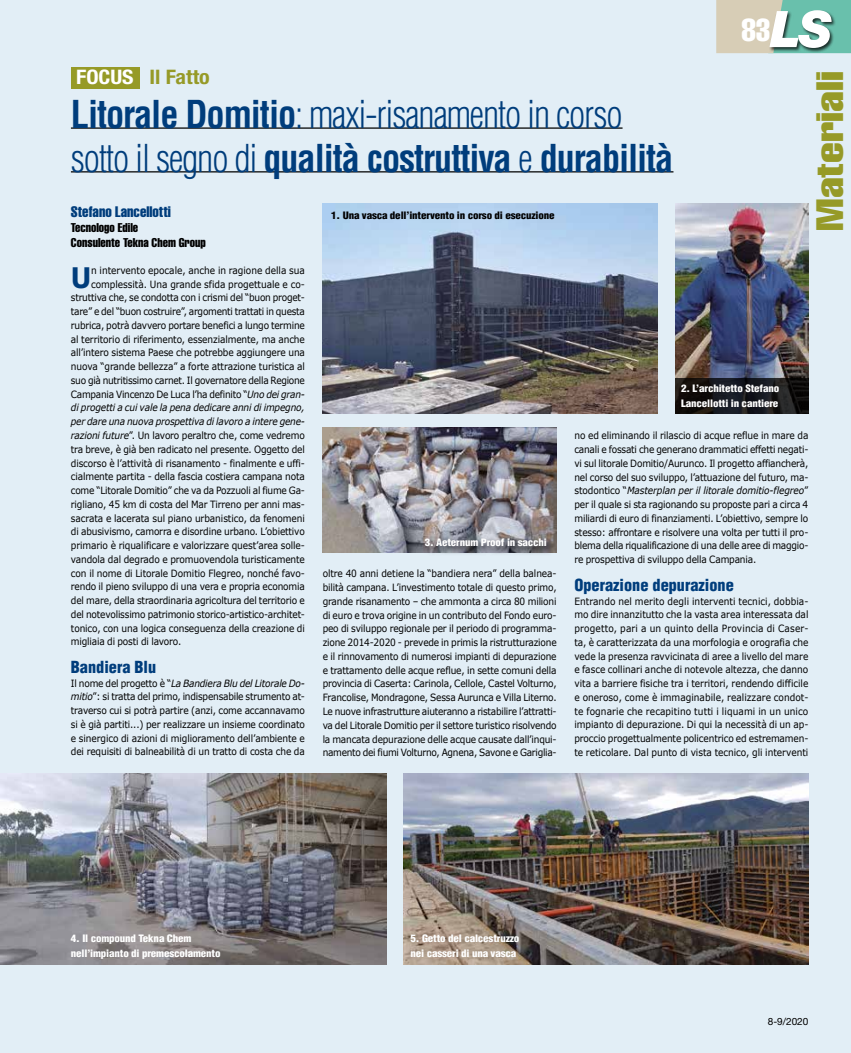
<style>
.page{position:relative;width:851px;height:1053px;background:#fff}
.page>*{position:absolute;margin:0;border:0;box-sizing:border-box;transform-origin:0 0}
.t1{font:700 condensed 37.5px/43.8px "Helvetica";letter-spacing:-.03em;color:#003d7c}
.t2{font:extra-condensed 37.5px "Helvetica";color:#969a27;scale:1.3 1}
.t3{font:extra-condensed 31.25px "Helvetica";color:#fff}
.t4{font:700 28.25px "Verdana";color:#003d7c;scale:.9 1}
.t5{font:700 condensed 20px "Helvetica Neue";color:#969a27;scale:1.1 1}
.t6{font:900 condensed 16.25px "Helvetica";color:#003d7c}
.t7{font:extra-condensed 15px "Helvetica";color:#003d7c}
.t8{font:extra-condensed 12.5px/15px "Helvetica";color:#000}
.t9{font:10px/13.8px "Verdana";letter-spacing:-.015em;color:#000;text-align:justify;scale:.9 1}
.t10{font:900 condensed 10px/15px "Helvetica";letter-spacing:-.015em;color:#fff;scale:1.1 1}
.t11{font:italic 10px "Verdana";letter-spacing:-.025em;color:#000;scale:.9 1}
.t12{font:900 condensed 10px "Helvetica";letter-spacing:-.015em;color:#000;scale:1.1 1}
.t13{font:10px "Helvetica Neue";color:#000}
.s1{color:#fff}
.s2{font-weight:300}
.s3{font-family:"Helvetica Neue";font-weight:900;font-style:italic;font-stretch:normal;font-size:50.5px}
.s4{font-style:italic}
</style>
<div class="page">
<div style="left:0;top:0;width:850px;height:1052px;background:#e2eef6"></div>
<svg style="left:716px;top:0;width:134px;height:53px;background:#b5c9b3"></svg>
<div style="left:768px;top:9px;width:67px;height:44px;background:#000;opacity:.75"></div>
<div style="left:71px;top:67px;width:68px;height:22px;background:#969a27"></div>
<hr style="left:71px;top:127px;width:551px;height:2px;background:#000">
<hr style="left:71px;top:171px;width:602px;height:1px;background:#000">
<img style="left:322px;top:203px;width:335px;height:210px">
<img style="left:322px;top:428px;width:234px;height:124px">
<div style="left:422px;top:535px;width:134px;height:21px;background:#000;opacity:.75"></div>
<img style="left:0;top:773px;width:386px;height:191px">
<img style="left:403px;top:773px;width:405px;height:191px">
<img style="left:675px;top:203px;width:133px;height:175px">
<svg style="left:675px;top:378px;width:133px;height:35px;background:#161517"></svg>
<h3 class="t5" style="left:76px;top:65px;width:123px"><span class="s1">FOCUS</span> Il Fatto</h3>
<h1 class="t1" style="left:71px;top:92px;width:604px">Litorale Domitio<span class="s2">: maxi-risanamento in corso sotto il segno di</span> qualità costruttiva <span class="s2">e</span> durabilità</h1>
<h3 class="t7" style="left:71px;top:202px;width:101px">Stefano Lancellotti</h3>
<p class="t8" style="left:71px;top:220px;width:136px">Tecnologo Edile<br>Consulente Tekna Chem Group</p>
<p class="t12" style="left:331px;top:209px;width:204px">1. Una vasca dell’intervento in corso di esecuzione</p>
<h2 class="t3" style="left:741px;top:10px;width:92px">83<span class="s3">LS</span></h2>
<h1 class="t2" style="left:805px;top:231px;width:124px;rotate:-90deg">Materiali</h1>
<h3 class="t4" style="left:71px;top:259px;width:24px">U</h3>
<p class="t9" style="left:91px;top:263px;width:239px">n intervento epocale, anche in ragione della sua</p>
<p class="t9" style="left:91px;top:277px;width:239px">complessità. Una grande sfida progettuale e co-</p>
<p class="t9" style="left:71px;top:291px;width:261px">struttiva che, se condotta con i crismi del “buon proget-</p>
<p class="t9" style="left:71px;top:304px;width:261px">tare” e del “buon costruire”, argomenti trattati in questa</p>
<p class="t9" style="left:71px;top:318px;width:261px">rubrica, potrà davvero portare benefici a lungo termine</p>
<p class="t9" style="left:71px;top:332px;width:261px">al territorio di riferimento, essenzialmente, ma anche</p>
<p class="t9" style="left:71px;top:346px;width:261px">all’intero sistema Paese che potrebbe aggiungere una</p>
<p class="t9" style="left:71px;top:359px;width:261px">nuova “grande bellezza” a forte attrazione turistica al</p>
<p class="t9" style="left:71px;top:373px;width:261px">suo già nutritissimo carnet. Il governatore della Regione</p>
<p class="t9" style="left:71px;top:387px;width:261px">Campania Vincenzo De Luca l’ha definito “<span class="s4">Uno dei gran-</span></p>
<p class="t11" style="left:71px;top:401px;width:261px">di progetti a cui vale la pena dedicare anni di impegno,</p>
<p class="t11" style="left:71px;top:415px;width:261px">per dare una nuova prospettiva di lavoro a intere gene-</p>
<p class="t9" style="left:71px;top:428px;width:261px"><span class="s4">razioni future</span>”. Un lavoro peraltro che, come vedremo</p>
<p class="t9" style="left:71px;top:442px;width:261px">tra breve, è già ben radicato nel presente. Oggetto del</p>
<p class="t9" style="left:71px;top:456px;width:261px">discorso è l’attività di risanamento - finalmente e uffi-</p>
<p class="t9" style="left:71px;top:469px;width:261px">cialmente partita - della fascia costiera campana nota</p>
<p class="t9" style="left:71px;top:483px;width:261px">come “Litorale Domitio” che va da Pozzuoli al fiume Ga-</p>
<p class="t9" style="left:71px;top:497px;width:261px">rigliano, 45 km di costa del Mar Tirreno per anni mas-</p>
<p class="t9" style="left:71px;top:511px;width:261px">sacrata e lacerata sul piano urbanistico, da fenomeni</p>
<p class="t9" style="left:71px;top:524px;width:261px">di abusivismo, camorra e disordine urbano. L’obiettivo</p>
<p class="t9" style="left:71px;top:538px;width:261px">primario è riqualificare e valorizzare quest’area solle-</p>
<p class="t9" style="left:71px;top:552px;width:261px">vandola dal degrado e promuovendola turisticamente</p>
<p class="t9" style="left:71px;top:566px;width:261px">con il nome di Litorale Domitio Flegreo, nonché favo-</p>
<p class="t9" style="left:71px;top:579px;width:261px">rendo il pieno sviluppo di una vera e propria economia</p>
<p class="t9" style="left:71px;top:593px;width:261px">del mare, della straordinaria agricoltura del territorio e</p>
<p class="t9" style="left:71px;top:607px;width:261px">del notevolissimo patrimonio storico-artistico-architet-</p>
<p class="t9" style="left:71px;top:621px;width:261px">tonico, con una logica conseguenza della creazione di</p>
<p class="t9" style="left:71px;top:634px;width:124px">migliaia di posti di lavoro.</p>
<h3 class="t6" style="left:71px;top:656px;width:87px">Bandiera Blu</h3>
<p class="t9" style="left:71px;top:676px;width:261px">Il nome del progetto è “<span class="s4">La Bandiera Blu del Litorale Do&shy;mitio</span>”: si tratta del primo, indispensabile strumento at&shy;traverso cui si potrà partire (anzi, come accannavamo si è già partiti...) per realizzare un insieme coordinato e sinergico di azioni di miglioramento dell’ambiente e dei requisiti di balneabilità di un tratto di costa che da</p>
<p class="t10" style="left:424px;top:534px;width:113px">3. Aeternum Proof in sacchi</p>
<p class="t9" style="left:322px;top:566px;width:261px">oltre 40 anni detiene la “bandiera nera” della balnea&shy;bilità campana. L’investimento totale di questo primo, grande risanamento – che ammonta a circa 80 milioni di euro e trova origine in un contributo del Fondo euro&shy;peo di sviluppo regionale per il periodo di programma&shy;zione 2014-2020 - prevede in primis la ristrutturazione e il rinnovamento di numerosi impianti di depurazione e trattamento delle acque reflue, in sette comuni della provincia di Caserta: Carinola, Cellole, Castel Volturno, Francolise, Mondragone, Sessa Aurunca e Villa Literno.<br>Le nuove infrastrutture aiuteranno a ristabilire l’attratti&shy;va del Litorale Domitio per il settore turistico risolvendo la mancata depurazione delle acque causate dall’inqui&shy;namento dei fiumi Volturno, Agnena, Savone e Gariglia-</p>
<p class="t10" style="left:681px;top:381px;width:91px">2. L’architetto Stefano<br>Lancellotti in cantiere</p>
<p class="t9" style="left:574px;top:429px;width:261px">no ed eliminando il rilascio di acque reflue in mare da canali e fossati che generano drammatici effetti negati&shy;vi sul litorale Domitio/Aurunco. Il progetto affiancherà, nel corso del suo sviluppo, l’attuazione del futuro, ma&shy;stodontico “<span class="s4">Masterplan per il litorale domitio-flegreo</span>” per il quale si sta ragionando su proposte pari a circa 4 miliardi di euro di finanziamenti. L’obiettivo, sempre lo stesso: affrontare e risolvere una volta per tutti il pro&shy;blema della riqualificazione di una delle aree di maggio&shy;re prospettiva di sviluppo della Campania.</p>
<h3 class="t6" style="left:574px;top:574px;width:161px">Operazione depurazione</h3>
<p class="t9" style="left:574px;top:594px;width:261px">Entrando nel merito degli interventi tecnici, dobbia&shy;mo dire innanzitutto che la vasta area interessata dal progetto, pari a un quinto della Provincia di Caser&shy;ta, è caratterizzata da una morfologia e orografia che vede la presenza ravvicinata di aree a livello del mare e fasce collinari anche di notevole altezza, che danno vita a barriere fisiche tra i territori, rendendo difficile e oneroso, come è immaginabile, realizzare condot&shy;te fognarie che recapitino tutti i liquami in un unico impianto di depurazione. Di qui la necessità di un ap&shy;proccio progettualmente policentrico ed estremamen&shy;te reticolare. Dal punto di vista tecnico, gli interventi</p>
<p class="t10" style="left:71px;top:930px;width:137px">4. Il compound Tekna Chem nell’impianto di premescolamento</p>
<p class="t10" style="left:410px;top:930px;width:100px">5. Getto del calcestruzzo nei casseri di una vasca</p>
<p class="t13" style="left:767px;top:1015px;width:42px">8-9/2020</p>
</div>
